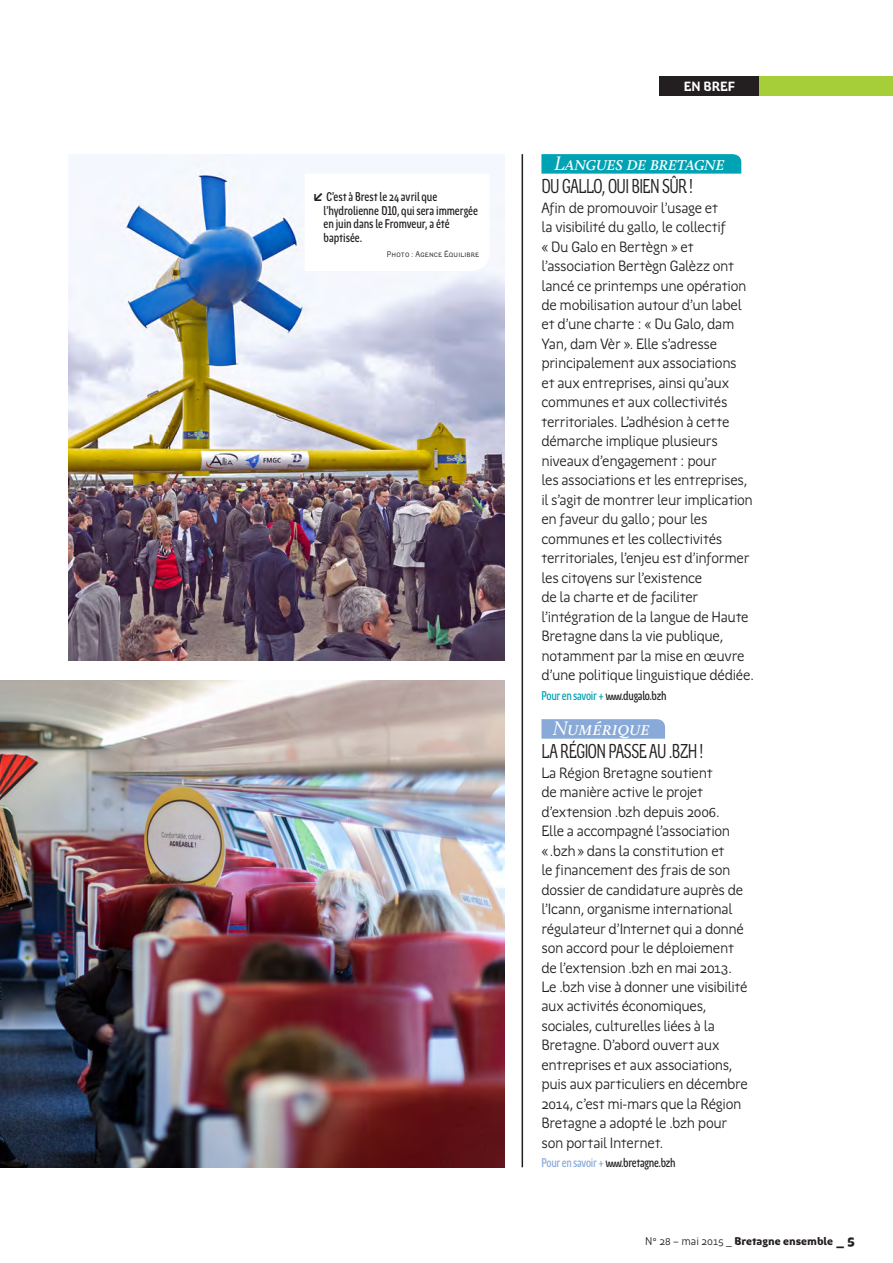
<style>
.page{position:relative;width:893px;height:1263px;background:#fff}
.page>*{position:absolute;margin:0;border:0;box-sizing:border-box;transform-origin:0 0}
.t1{font:20.25px "Region Bretagne Cond";letter-spacing:-.03em;color:#231f20}
.t2{font:italic 20.25px "Calluna";letter-spacing:-.02em;color:#fff}
.t3{font:italic 20.25px "Calluna";color:#fff}
.t4{font:15px/19.5px "Region Bretagne";letter-spacing:-.025em;color:#231f20}
.t5{font:700 13.5px "Region Bretagne";color:#fff}
.t6{font:500 12.75px/13.5px "Region Bretagne Cond";letter-spacing:-.01em;color:#231f20}
.t7{font:900 11.25px "Region Bretagne";color:#231f20}
.t8{font:8.25px "Region Bretagne";letter-spacing:.02em;color:#231f20}
.s1{font-size:18px}
.s2{color:#00a3b3}
.s3{color:#89aad8}
.s4{font-weight:400}
.s5{font-size:15px}
</style>
<div class="page">
<div style="left:660px;top:76px;width:99px;height:20px;background:#231f20"></div>
<div style="left:759px;top:76px;width:134px;height:20px;background:#a6ce39"></div>
<hr style="left:522px;top:154px;width:1px;height:1013px;background:#231f20">
<img style="left:0;top:680px;width:505px;height:487px">
<img style="left:68px;top:154px;width:437px;height:507px">
<svg style="left:541px;top:154px;width:200px;height:20px;background:#07a5b5"></svg>
<svg style="left:541px;top:719px;width:124px;height:20px;background:#8dacd9"></svg>
<svg style="left:305px;top:174px;width:184px;height:97px"></svg>
<p class="t6" style="left:324px;top:191px;width:156px;text-indent:-10px"><span class="s1">6</span> C’est à Brest le 24 avril que l’hydrolienne D10, qui sera immergée en juin dans le Fromveur, a été baptisée.</p>
<p class="t8" style="left:387px;top:249px;width:94px">Photo : Agence Équilibre</p>
<p class="t5" style="left:684px;top:79px;width:53px">EN BREF</p>
<p class="t2" style="left:554px;top:151px;width:172px">Langues de bretagne</p>
<p class="t1" style="left:541px;top:175px;width:153px">DU GALLO, OUI BIEN SÛR!</p>
<p class="t4" style="left:541px;top:198px;width:214px">Afin de promouvoir l’usage et<br>la visibilité du gallo, le collectif<br>« Du Galo en Bertègn » et l’association Bertègn Galèzz ont lancé ce printemps une opération de mobilisation autour d’un label et d’une charte : « Du Galo, dam<br>Yan, dam Vèr ». Elle s’adresse principalement aux associations<br>et aux entreprises, ainsi qu’aux communes et aux collectivités territoriales. L’adhésion à cette démarche implique plusieurs niveaux d’engagement : pour<br>les associations et les entreprises, il s’agit de montrer leur implication en faveur du gallo; pour les communes et les collectivités territoriales, l’enjeu est d’informer les citoyens sur l’existence<br>de la charte et de faciliter l’intégration de la langue de Haute<br>Bretagne dans la vie publique, notamment par la mise en œuvre d’une politique linguistique dédiée.</p>
<p class="t6" style="left:541px;top:689px;width:127px"><span class="s2">Pour en savoir +</span> www.dugalo.bzh</p>
<p class="t3" style="left:553px;top:716px;width:99px">Numérique</p>
<p class="t1" style="left:541px;top:740px;width:164px">LA RÉGION PASSE AU .BZH!</p>
<p class="t4" style="left:541px;top:763px;width:208px">La Région Bretagne soutient<br>de manière active le projet d’extension .bzh depuis 2006.<br>Elle a accompagné l’association «.bzh» dans la constitution et<br>le financement des frais de son dossier de candidature auprès de l’Icann, organisme international régulateur d’Internet qui a donné son accord pour le déploiement de l’extension .bzh en mai 2013.<br>Le .bzh vise à donner une visibilité aux activités économiques, sociales, culturelles liées à la<br>Bretagne. D’abord ouvert aux entreprises et aux associations, puis aux particuliers en décembre<br>2014, c’est mi-mars que la Région<br>Bretagne a adopté le .bzh pour son portail Internet.</p>
<p class="t6" style="left:541px;top:1156px;width:136px"><span class="s3">Pour en savoir +</span> www.bretagne.bzh</p>
<p class="t7" style="left:645px;top:1235px;width:211px"><span class="s4">N° 28 – mai 2015 _</span> Bretagne ensemble <span class="s5">_ 5</span></p>
</div>
